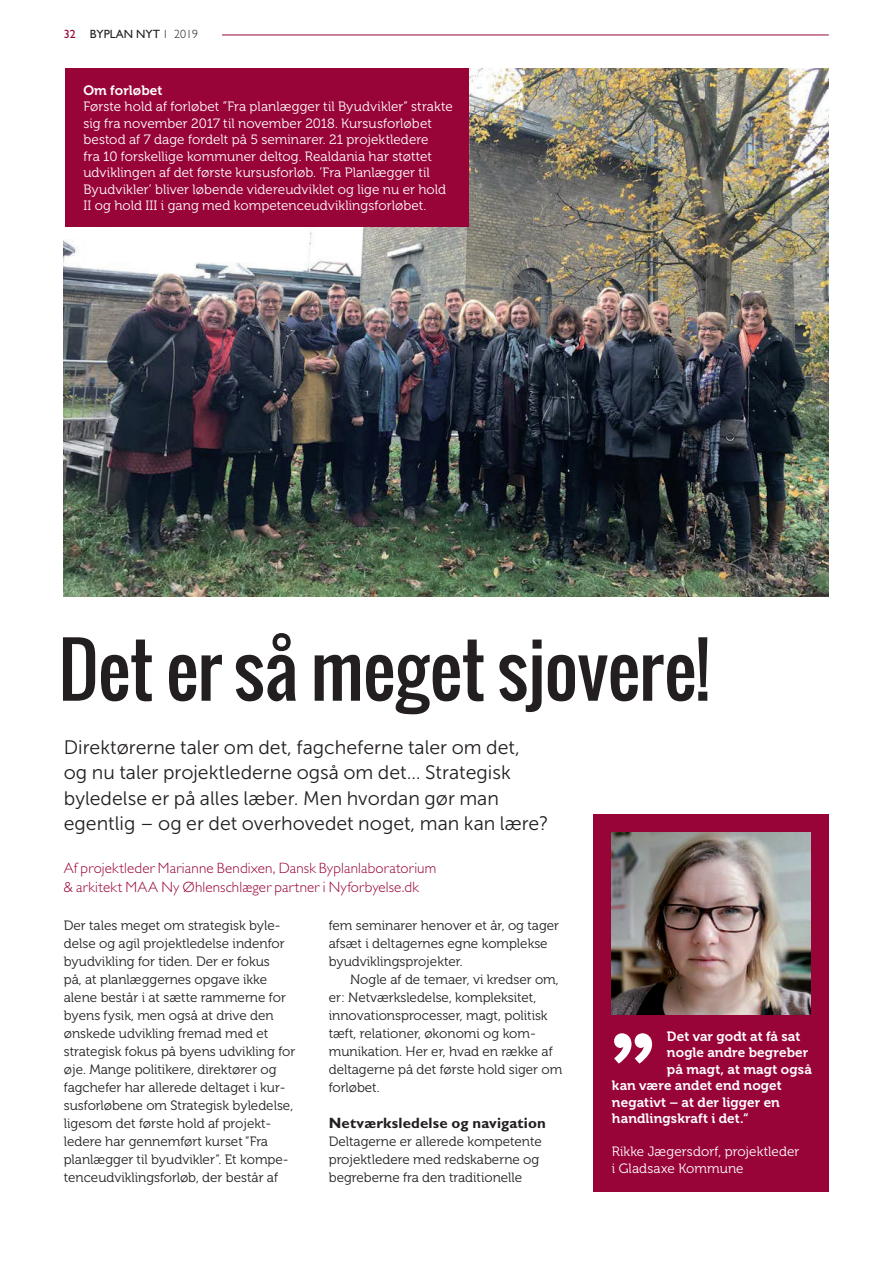
<style>
.page{position:relative;width:893px;height:1263px;background:#fff}
.page>*{position:absolute;margin:0;border:0;box-sizing:border-box;transform-origin:0 0}
.t1{font:72.45px "Oswald";letter-spacing:-.005em;color:#231f20}
.t2{font:19.5px/25.5px "Museo Sans 300";color:#231f20}
.t3{font:300 15px/19.5px "Gill Sans Std";letter-spacing:.015em;color:#990438}
.t4{font:700 15px "Gill Sans Std";letter-spacing:.015em;color:#231f20}
.t5{font:13.5px/18px "Museo 300";color:#231f20}
.t6{font:13.5px/16.5px "Museo 300";letter-spacing:.005em;color:#fff}
.t7{font:13.5px "Museo 700";letter-spacing:.005em;color:#fff}
.t8{font:12px "Gill Sans Std";color:#231f20}
.s1{color:#990438}
.s2{font-weight:300}
</style>
<div class="page">
<img style="left:64px;top:68px;width:765px;height:529px">
<div style="left:66px;top:68px;width:403px;height:159px;background:#990438"></div>
<div style="left:593px;top:814px;width:236px;height:378px;background:#990438"></div>
<img style="left:612px;top:832px;width:198px;height:183px">
<svg style="left:614px;top:1033px;width:39px;height:31px"></svg>
<hr style="left:222px;top:35px;width:607px;height:1px;background:#990438">
<p class="t8" style="left:64px;top:27px;width:136px"><span class="s1">32</span> BYPLAN NYT <span class="s2">1 2019</span></p>
<p class="t7" style="left:83px;top:85px;width:81px">Om forløbet</p>
<p class="t6" style="left:83px;top:99px;width:371px">Første hold af forløbet ”Fra planlægger til Byudvikler” strakte sig fra november 2017 til november 2018. Kursusforløbet bestod af 7 dage fordelt på 5 seminarer. 21 projektledere<br>fra 10 forskellige kommuner deltog. Realdania har støttet udviklingen af det første kursusforløb. ’Fra Planlægger til Byudvikler’ bliver løbende videreudviklet og lige nu er hold II og hold III i gang med kompetenceudviklingsforløbet.</p>
<h1 class="t1" style="left:58px;top:633px;width:652px">Det er så meget sjovere!</h1>
<h2 class="t2" style="left:64px;top:736px;width:486px">Direktørerne taler om det, fagcheferne taler om det,<br>og nu taler projektlederne også om det… Strategisk byledelse er på alles læber. Men hvordan gør man egentlig – og er det overhovedet noget, man kan lære?</h2>
<p class="t3" style="left:64px;top:859px;width:374px">Af projektleder Marianne Bendixen, Dansk Byplanlaboratorium &amp; arkitekt MAA Ny Øhlenschlæger partner i Nyforbyelse.dk</p>
<p class="t5" style="left:64px;top:918px;width:233px">Der tales meget om strategisk byle&shy;delse og agil projektledelse indenfor byudvikling for tiden. Der er fokus<br>på, at planlæggernes opgave ikke alene består i at sætte rammerne for byens fysik, men også at drive den ønskede udvikling fremad med et strategisk fokus på byens udvikling for øje. Mange politikere, direktører og fagchefer har allerede deltaget i kur&shy;susforløbene om Strategisk byledelse, ligesom det første hold af projekt&shy;ledere har gennemført kurset ”Fra planlægger til byudvikler”. Et kompe&shy;tenceudviklingsforløb, der består af</p>
<p class="t5" style="left:329px;top:918px;width:232px">fem seminarer henover et år, og tager afsæt i deltagernes egne komplekse byudviklingsprojekter.</p>
<p class="t5" style="left:329px;top:972px;width:235px;text-indent:21px">Nogle af de temaer, vi kredser om, er: Netværksledelse, kompleksitet, innovationsprocesser, magt, politisk tæft, relationer, økonomi og kom&shy;munikation. Her er, hvad en række af deltagerne på det første hold siger om forløbet.</p>
<p class="t4" style="left:329px;top:1118px;width:218px">Netværksledelse og navigation</p>
<p class="t5" style="left:329px;top:1134px;width:215px">Deltagerne er allerede kompetente projektledere med redskaberne og begreberne fra den traditionelle</p>
<p class="t7" style="left:667px;top:1031px;width:135px">Det var godt at få sat</p>
<p class="t7" style="left:667px;top:1048px;width:143px">nogle andre begreber</p>
<p class="t7" style="left:667px;top:1064px;width:146px">på magt, at magt også</p>
<p class="t7" style="left:612px;top:1081px;width:171px">kan være andet end noget</p>
<p class="t7" style="left:612px;top:1097px;width:170px">negativt – at der ligger en</p>
<p class="t7" style="left:612px;top:1114px;width:138px">handlingskraft i det.“</p>
<p class="t6" style="left:612px;top:1144px;width:189px">Rikke Jægersdorf, projektleder i Gladsaxe Kommune</p>
</div>
